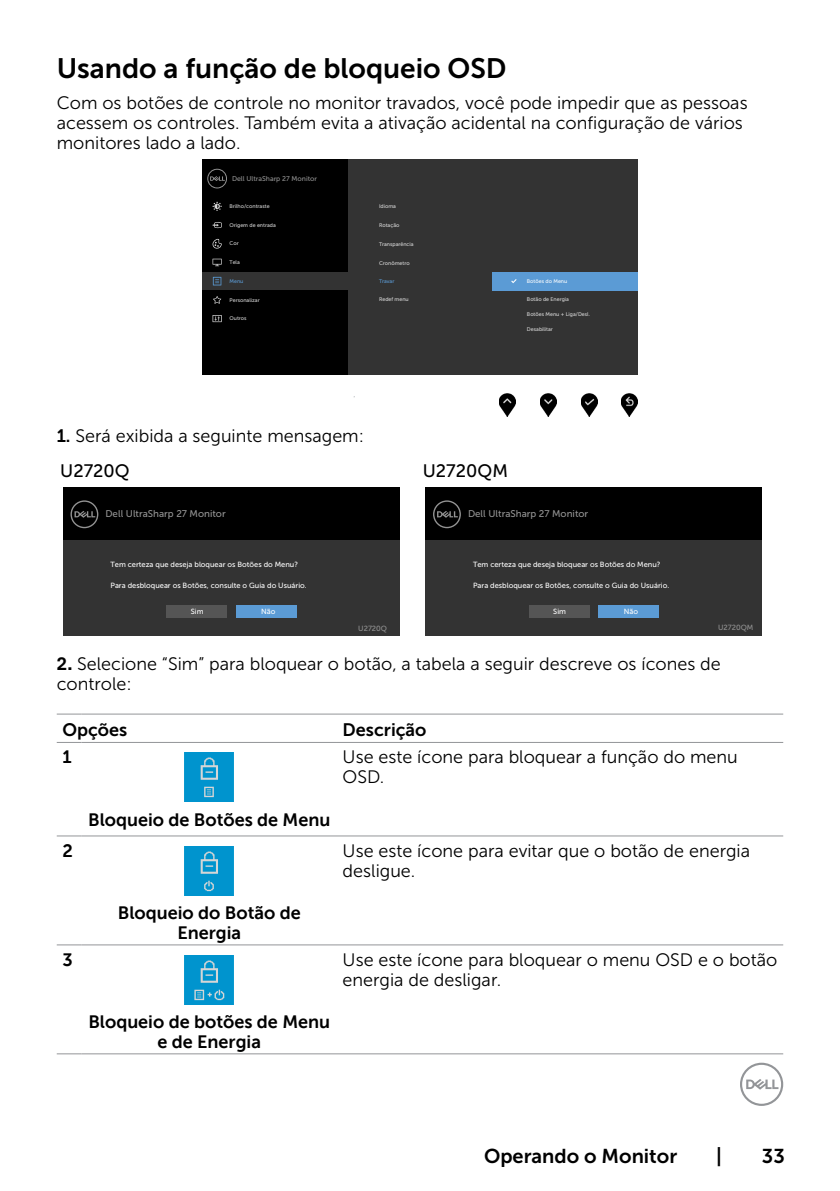
<style>
.page{position:relative;width:840px;height:1191px;background:#fff}
.page>*{position:absolute;margin:0;border:0;box-sizing:border-box;transform-origin:0 0}
.Head2{font:28px "Museo Sans For Dell 700";color:#000}
.t1{font:20px "Museo Sans For Dell 700";color:#000}
.Paragraph{font:18px/20px "Museo Sans For Dell 300";color:#000}
.Table_Paragraph{font:18px/20px "Museo Sans For Dell 300";color:#000}
.Table_Paragraph-Cent{font:700 18px/20px "Museo Sans For Dell";color:#000;text-align:center}
.Table_Head{font:18px "Museo Sans For Dell 700";color:#000}
.Paragraph-2{font:18px "Museo Sans For Dell 500";color:#000}
.Table_Paragraph-2{font:700 18px "Museo Sans For Dell";color:#000}
.t2{font:9.8px "Museo Sans For Dell 500";color:#939393}
.t3{font:7.4px "Museo Sans For Dell 500";color:#fff}
.t4{font:7.4px "Museo Sans For Dell 500";color:#939393}
.t5{font:6.8px "Museo Sans For Dell 500";color:#939393}
.t6{font:5.2px "Museo Sans For Dell 500";color:#d9d9d9}
.t7{font:5.2px "Museo Sans For Dell 500";color:#fff}
.t8{font:5.2px "Museo Sans For Dell 500";color:#5b9bd5}
.s1{font-family:"Museo Sans For Dell 700"}
.s2{font-family:"Dell Replica";font-weight:700}
</style>
<div class="page">
<svg style="left:740px;top:1062px;width:42px;height:44px"></svg>
<div style="left:202px;top:160px;width:435px;height:215px;background:#333"></div>
<div style="left:202px;top:160px;width:145px;height:37px;background:#000"></div>
<svg style="left:207px;top:169px;width:20px;height:19px"></svg>
<div style="left:202px;top:216px;width:145px;height:18px;background:#000"></div>
<div style="left:202px;top:234px;width:145px;height:19px;background:#000"></div>
<div style="left:202px;top:253px;width:145px;height:19px;background:#000"></div>
<div style="left:202px;top:290px;width:145px;height:19px;background:#000"></div>
<div style="left:202px;top:309px;width:145px;height:19px;background:#000"></div>
<div style="left:202px;top:328px;width:145px;height:19px;background:#000"></div>
<div style="left:202px;top:347px;width:145px;height:18px;background:#000"></div>
<div style="left:202px;top:365px;width:145px;height:10px;background:#000"></div>
<div style="left:202px;top:197px;width:145px;height:19px;background:#000"></div>
<div style="left:492px;top:272px;width:145px;height:18px;background:#5b9bd5"></div>
<svg style="left:511px;top:279px;width:5px;height:4px"></svg>
<svg style="left:212px;top:222px;width:9px;height:6px"></svg>
<svg style="left:212px;top:259px;width:9px;height:7px"></svg>
<svg style="left:213px;top:277px;width:8px;height:8px"></svg>
<svg style="left:213px;top:296px;width:8px;height:8px"></svg>
<svg style="left:212px;top:315px;width:9px;height:7px"></svg>
<svg style="left:212px;top:202px;width:9px;height:9px"></svg>
<svg style="left:212px;top:238px;width:10px;height:11px"></svg>
<img style="left:499px;top:393px;width:16px;height:23px">
<img style="left:540px;top:393px;width:16px;height:23px">
<img style="left:581px;top:393px;width:15px;height:23px">
<img style="left:621px;top:393px;width:16px;height:23px">
<div style="left:63px;top:540px;width:336px;height:96px;background:#333"></div>
<div style="left:63px;top:487px;width:336px;height:53px;background:#000"></div>
<svg style="left:70px;top:500px;width:28px;height:28px"></svg>
<div style="left:236px;top:605px;width:60px;height:12px;background:#5b9bd5"></div>
<div style="left:166px;top:605px;width:60px;height:12px;background:#555"></div>
<div style="left:425px;top:540px;width:336px;height:96px;background:#333"></div>
<div style="left:425px;top:487px;width:336px;height:53px;background:#000"></div>
<svg style="left:433px;top:500px;width:27px;height:28px"></svg>
<div style="left:598px;top:605px;width:60px;height:12px;background:#5b9bd5"></div>
<div style="left:529px;top:605px;width:60px;height:12px;background:#555"></div>
<svg style="left:57px;top:713px;width:24px;height:1px"></svg>
<hr style="left:81px;top:713px;width:256px;height:1px;background:#939598">
<hr style="left:337px;top:713px;width:445px;height:1px;background:#939598">
<svg style="left:57px;top:742px;width:24px;height:1px"></svg>
<hr style="left:81px;top:742px;width:256px;height:1px;background:#939598">
<hr style="left:337px;top:742px;width:445px;height:1px;background:#939598">
<svg style="left:57px;top:835px;width:24px;height:1px"></svg>
<hr style="left:81px;top:835px;width:256px;height:1px;background:#939598">
<hr style="left:337px;top:835px;width:445px;height:1px;background:#939598">
<svg style="left:57px;top:944px;width:24px;height:1px"></svg>
<hr style="left:81px;top:944px;width:256px;height:1px;background:#939598">
<hr style="left:337px;top:944px;width:445px;height:1px;background:#939598">
<svg style="left:57px;top:1053px;width:24px;height:1px"></svg>
<hr style="left:81px;top:1053px;width:256px;height:1px;background:#939598">
<hr style="left:337px;top:1053px;width:445px;height:1px;background:#939598">
<img style="left:185px;top:752px;width:49px;height:49px">
<img style="left:185px;top:846px;width:49px;height:49px">
<img style="left:185px;top:955px;width:49px;height:49px">
<p class="Head2" style="left:57px;top:52px;width:451px">Usando a função de bloqueio OSD</p>
<p class="Paragraph" style="left:57px;top:93px;width:692px">Com os botões de controle no monitor travados, você pode impedir que as pessoas acessem os controles. Também evita a ativação acidental na configuração de vários monitores lado a lado.</p>
<p class="t5" style="left:232px;top:175px;width:86px">Dell UltraSharp 27 Monitor</p>
<p class="t6" style="left:229px;top:203px;width:42px">Brilho/contraste</p>
<p class="t6" style="left:229px;top:222px;width:48px">Origem de entrada</p>
<p class="t6" style="left:229px;top:241px;width:11px">Cor</p>
<p class="t6" style="left:229px;top:259px;width:12px">Tela</p>
<p class="t8" style="left:229px;top:278px;width:15px">Menu</p>
<p class="t6" style="left:229px;top:315px;width:19px">Outros</p>
<p class="t6" style="left:229px;top:297px;width:32px">Personalizar</p>
<p class="t6" style="left:379px;top:204px;width:19px">Idioma</p>
<p class="t6" style="left:379px;top:241px;width:36px">Transparência</p>
<p class="t6" style="left:379px;top:260px;width:32px">Cronômetro</p>
<p class="t8" style="left:379px;top:278px;width:17px">Travar</p>
<p class="t6" style="left:379px;top:296px;width:31px">Redef menu</p>
<p class="t6" style="left:526px;top:296px;width:43px">Botão de Energia</p>
<p class="t6" style="left:526px;top:311px;width:65px">Botões Menu + Liga/Desl.</p>
<p class="t6" style="left:526px;top:327px;width:27px">Desabilitar</p>
<p class="t6" style="left:379px;top:222px;width:22px">Rotação</p>
<p class="t7" style="left:526px;top:278px;width:42px">Botões do Menu</p>
<p class="Paragraph" style="left:57px;top:425px;width:308px"><span class="s1">1.</span> Será exibida a seguinte mensagem:</p>
<p class="Paragraph-2" style="left:60px;top:461px;width:71px">U2720Q</p>
<p class="Paragraph-2" style="left:422px;top:461px;width:87px">U2720QM</p>
<p class="t2" style="left:105px;top:509px;width:122px">Dell UltraSharp 27 Monitor</p>
<p class="t2" style="left:468px;top:509px;width:122px">Dell UltraSharp 27 Monitor</p>
<p class="t3" style="left:110px;top:560px;width:189px">Tem certeza que deseja bloquear os Botões do Menu?</p>
<p class="t3" style="left:110px;top:581px;width:198px">Para desbloquear os Botões, consulte o Guia do Usuário.</p>
<p class="t3" style="left:191px;top:607px;width:14px">Sim</p>
<p class="t3" style="left:261px;top:607px;width:16px">Não</p>
<p class="t3" style="left:472px;top:560px;width:189px">Tem certeza que deseja bloquear os Botões do Menu?</p>
<p class="t3" style="left:472px;top:581px;width:198px">Para desbloquear os Botões, consulte o Guia do Usuário.</p>
<p class="t3" style="left:553px;top:607px;width:14px">Sim</p>
<p class="t3" style="left:623px;top:607px;width:16px">Não</p>
<p class="t4" style="left:717px;top:623px;width:37px">U2720QM</p>
<p class="Paragraph" style="left:57px;top:654px;width:665px"><span class="s2">2.</span> Selecione “Sim” para bloquear o botão, a tabela a seguir descreve os ícones de controle:</p>
<p class="Table_Head" style="left:62px;top:719px;width:66px">Opções</p>
<p class="Table_Head" style="left:342px;top:719px;width:85px">Descrição</p>
<p class="Table_Paragraph-2" style="left:62px;top:747px;width:11px">1</p>
<p class="t4" style="left:358px;top:624px;width:30px">U2720Q</p>
<p class="Table_Paragraph" style="left:342px;top:747px;width:396px">Use este ícone para bloquear a função do menu<br>OSD.</p>
<p class="Table_Paragraph-2" style="left:62px;top:840px;width:12px">2</p>
<p class="Table_Paragraph-2" style="left:62px;top:949px;width:12px">3</p>
<p class="Table_Paragraph-Cent" style="left:88px;top:809px;width:244px">Bloqueio de Botões de Menu</p>
<p class="Table_Paragraph-Cent" style="left:118px;top:903px;width:184px">Bloqueio do Botão de<br>Energia</p>
<p class="Table_Paragraph-Cent" style="left:88px;top:1012px;width:243px">Bloqueio de botões de Menu e de Energia</p>
<p class="Table_Paragraph" style="left:342px;top:841px;width:408px">Use este ícone para evitar que o botão de energia desligue.</p>
<p class="Table_Paragraph" style="left:342px;top:949px;width:436px">Use este ícone para bloquear o menu OSD e o botão energia de desligar.</p>
<p class="t1" style="left:484px;top:1144px;width:194px">Operando o Monitor</p>
<p class="t1" style="left:715px;top:1144px;width:7px">|</p>
<p class="t1" style="left:761px;top:1144px;width:24px">33</p>
</div>
